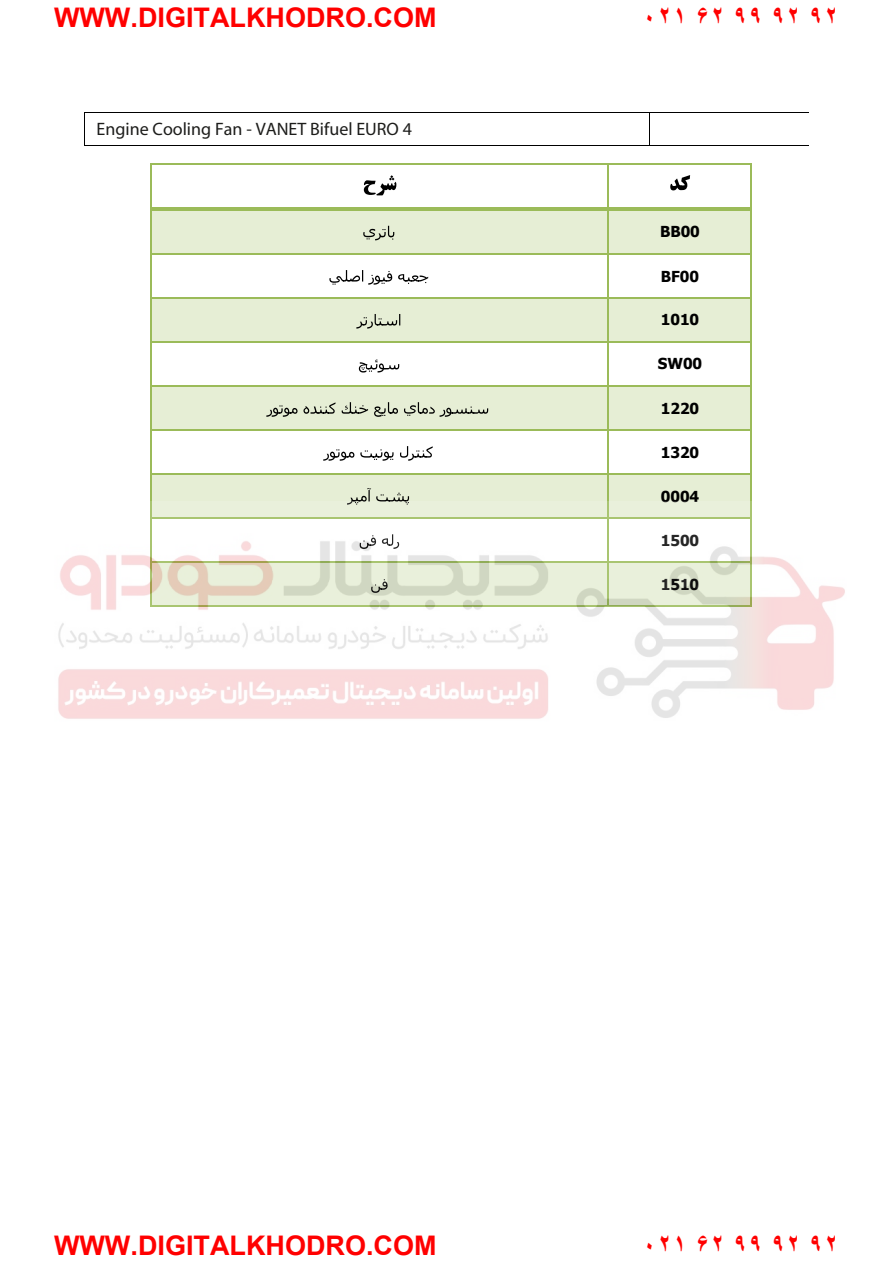
<style>
.page{position:relative;width:893px;height:1263px;background:#fff}
.page>*{position:absolute;margin:0;border:0;box-sizing:border-box;transform-origin:0 0}
.t1{font:700 27px "Arial";color:#f00}
.t2{font:18px "Myriad";color:#1d1d1b}
.t3{font:700 15.15px "Tahoma";letter-spacing:.005em;color:#000}
</style>
<div class="page">
<svg style="left:670px;top:175px;width:20px;height:15px"></svg>
<svg style="left:364px;top:175px;width:32px;height:20px"></svg>
<hr style="left:151px;top:163px;width:456px;height:2px;background:#9bbb59">
<hr style="left:608px;top:163px;width:142px;height:2px;background:#9bbb59">
<hr style="left:150px;top:165px;width:1px;height:42px;background:#9bbb59">
<hr style="left:607px;top:165px;width:1px;height:42px;background:#9bbb59">
<hr style="left:750px;top:165px;width:1px;height:42px;background:#9bbb59">
<div style="left:609px;top:211px;width:141px;height:11px;background:#e6eed5"></div>
<div style="left:609px;top:222px;width:7px;height:19px;background:#e6eed5"></div>
<div style="left:742px;top:222px;width:8px;height:19px;background:#e6eed5"></div>
<div style="left:609px;top:241px;width:141px;height:12px;background:#e6eed5"></div>
<div style="left:616px;top:222px;width:126px;height:19px;background:#e6eed5"></div>
<div style="left:151px;top:211px;width:456px;height:11px;background:#e6eed5"></div>
<div style="left:151px;top:222px;width:8px;height:19px;background:#e6eed5"></div>
<div style="left:600px;top:222px;width:7px;height:19px;background:#e6eed5"></div>
<div style="left:151px;top:241px;width:456px;height:12px;background:#e6eed5"></div>
<div style="left:159px;top:222px;width:441px;height:19px;background:#e6eed5"></div>
<svg style="left:363px;top:226px;width:31px;height:14px"></svg>
<hr style="left:151px;top:207px;width:456px;height:3px;background:#9bbb59">
<hr style="left:610px;top:207px;width:140px;height:3px;background:#9bbb59">
<hr style="left:150px;top:210px;width:1px;height:43px;background:#9bbb59">
<hr style="left:607px;top:210px;width:1px;height:43px;background:#9bbb59">
<hr style="left:750px;top:210px;width:1px;height:43px;background:#9bbb59">
<svg style="left:329px;top:270px;width:99px;height:15px"></svg>
<hr style="left:151px;top:253px;width:456px;height:2px;background:#9bbb59">
<hr style="left:608px;top:253px;width:142px;height:2px;background:#9bbb59">
<hr style="left:150px;top:255px;width:1px;height:42px;background:#9bbb59">
<hr style="left:607px;top:255px;width:1px;height:42px;background:#9bbb59">
<hr style="left:750px;top:255px;width:1px;height:42px;background:#9bbb59">
<div style="left:609px;top:298px;width:141px;height:13px;background:#e6eed5"></div>
<div style="left:609px;top:311px;width:7px;height:18px;background:#e6eed5"></div>
<div style="left:742px;top:311px;width:8px;height:18px;background:#e6eed5"></div>
<div style="left:609px;top:329px;width:141px;height:12px;background:#e6eed5"></div>
<div style="left:616px;top:311px;width:126px;height:18px;background:#e6eed5"></div>
<div style="left:151px;top:298px;width:456px;height:13px;background:#e6eed5"></div>
<div style="left:151px;top:311px;width:8px;height:18px;background:#e6eed5"></div>
<div style="left:600px;top:311px;width:7px;height:18px;background:#e6eed5"></div>
<div style="left:151px;top:329px;width:456px;height:12px;background:#e6eed5"></div>
<div style="left:159px;top:311px;width:441px;height:18px;background:#e6eed5"></div>
<svg style="left:356px;top:314px;width:44px;height:15px"></svg>
<hr style="left:151px;top:297px;width:456px;height:1px;background:#9bbb59">
<hr style="left:608px;top:297px;width:142px;height:1px;background:#9bbb59">
<hr style="left:150px;top:298px;width:1px;height:43px;background:#9bbb59">
<hr style="left:607px;top:298px;width:1px;height:43px;background:#9bbb59">
<hr style="left:750px;top:298px;width:1px;height:43px;background:#9bbb59">
<svg style="left:359px;top:360px;width:40px;height:12px"></svg>
<hr style="left:151px;top:341px;width:456px;height:1px;background:#9bbb59">
<hr style="left:608px;top:341px;width:142px;height:1px;background:#9bbb59">
<hr style="left:150px;top:342px;width:1px;height:43px;background:#9bbb59">
<hr style="left:607px;top:342px;width:1px;height:43px;background:#9bbb59">
<hr style="left:750px;top:342px;width:1px;height:43px;background:#9bbb59">
<div style="left:609px;top:387px;width:141px;height:12px;background:#e6eed5"></div>
<div style="left:609px;top:399px;width:7px;height:18px;background:#e6eed5"></div>
<div style="left:742px;top:399px;width:8px;height:18px;background:#e6eed5"></div>
<div style="left:609px;top:417px;width:141px;height:12px;background:#e6eed5"></div>
<div style="left:616px;top:399px;width:126px;height:18px;background:#e6eed5"></div>
<div style="left:151px;top:387px;width:456px;height:12px;background:#e6eed5"></div>
<div style="left:151px;top:399px;width:8px;height:18px;background:#e6eed5"></div>
<div style="left:600px;top:399px;width:7px;height:18px;background:#e6eed5"></div>
<div style="left:151px;top:417px;width:456px;height:12px;background:#e6eed5"></div>
<div style="left:159px;top:399px;width:441px;height:18px;background:#e6eed5"></div>
<svg style="left:266px;top:402px;width:222px;height:15px"></svg>
<hr style="left:151px;top:385px;width:456px;height:2px;background:#9bbb59">
<hr style="left:608px;top:385px;width:142px;height:2px;background:#9bbb59">
<hr style="left:150px;top:387px;width:1px;height:42px;background:#9bbb59">
<hr style="left:607px;top:387px;width:1px;height:42px;background:#9bbb59">
<hr style="left:750px;top:387px;width:1px;height:42px;background:#9bbb59">
<svg style="left:323px;top:446px;width:110px;height:15px"></svg>
<hr style="left:151px;top:429px;width:456px;height:2px;background:#9bbb59">
<hr style="left:608px;top:429px;width:142px;height:2px;background:#9bbb59">
<hr style="left:150px;top:431px;width:1px;height:42px;background:#9bbb59">
<hr style="left:607px;top:431px;width:1px;height:42px;background:#9bbb59">
<hr style="left:750px;top:431px;width:1px;height:42px;background:#9bbb59">
<div style="left:609px;top:474px;width:141px;height:13px;background:#e6eed5"></div>
<div style="left:609px;top:487px;width:7px;height:18px;background:#e6eed5"></div>
<div style="left:742px;top:487px;width:8px;height:18px;background:#e6eed5"></div>
<div style="left:616px;top:487px;width:126px;height:18px;background:#e6eed5"></div>
<div style="left:151px;top:474px;width:456px;height:13px;background:#e6eed5"></div>
<div style="left:151px;top:487px;width:8px;height:18px;background:#e6eed5"></div>
<div style="left:600px;top:487px;width:7px;height:18px;background:#e6eed5"></div>
<div style="left:159px;top:487px;width:441px;height:18px;background:#e6eed5"></div>
<svg style="left:350px;top:488px;width:59px;height:13px"></svg>
<hr style="left:151px;top:473px;width:456px;height:1px;background:#9bbb59">
<hr style="left:608px;top:473px;width:142px;height:1px;background:#9bbb59">
<hr style="left:150px;top:474px;width:1px;height:43px;background:#9bbb59">
<hr style="left:607px;top:474px;width:1px;height:43px;background:#9bbb59">
<hr style="left:750px;top:474px;width:1px;height:43px;background:#9bbb59">
<hr style="left:85px;top:112px;width:564px;height:1px;background:#000">
<hr style="left:650px;top:112px;width:159px;height:1px;background:#000">
<hr style="left:84px;top:113px;width:1px;height:32px;background:#000">
<hr style="left:85px;top:145px;width:564px;height:1px;background:#000">
<hr style="left:649px;top:113px;width:1px;height:32px;background:#000">
<hr style="left:650px;top:145px;width:159px;height:1px;background:#000">
<img style="left:58px;top:501px;width:787px;height:218px">
<p class="t1" style="left:54px;top:-2px;width:384px">WWW.DIGITALKHODRO.COM</p>
<p class="t1" style="left:642px;top:-2px;width:198px">۰۲۱ ۶۲ ۹۹ ۹۲ ۹۲</p>
<p class="t2" style="left:97px;top:121px;width:317px">Engine Cooling Fan - VANET Bifuel EURO 4</p>
<p class="t3" style="left:660px;top:221px;width:41px">BB00</p>
<p class="t3" style="left:661px;top:265px;width:40px">BF00</p>
<p class="t3" style="left:661px;top:309px;width:40px">1010</p>
<p class="t3" style="left:658px;top:353px;width:46px">SW00</p>
<p class="t3" style="left:661px;top:398px;width:40px">1220</p>
<p class="t3" style="left:661px;top:441px;width:40px">1320</p>
<p class="t3" style="left:661px;top:485px;width:40px">0004</p>
<p class="t3" style="left:661px;top:530px;width:40px">1500</p>
<p class="t3" style="left:661px;top:574px;width:40px">1510</p>
<p class="t1" style="left:54px;top:1226px;width:384px">WWW.DIGITALKHODRO.COM</p>
<p class="t1" style="left:642px;top:1226px;width:198px">۰۲۱ ۶۲ ۹۹ ۹۲ ۹۲</p>
</div>
